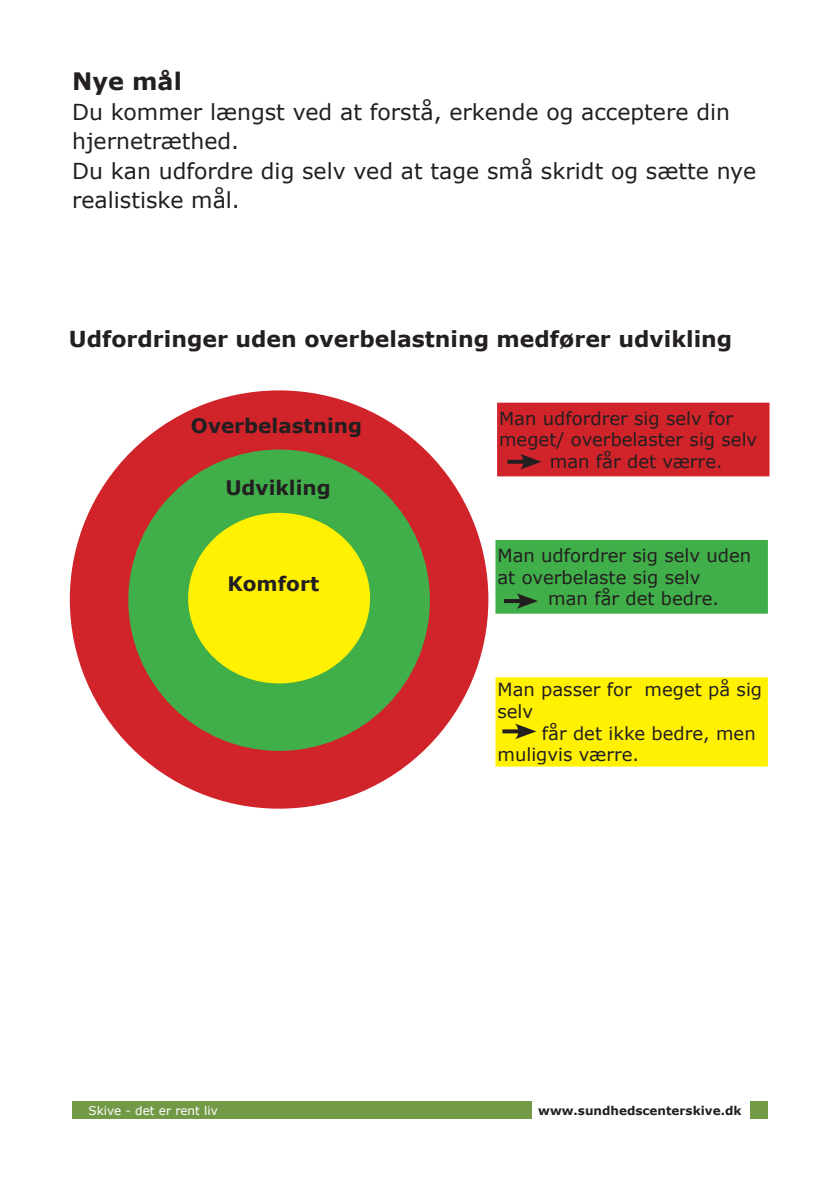
<style>
.page{position:relative;width:840px;height:1191px;background:#fff}
.page>*{position:absolute;margin:0;border:0;box-sizing:border-box;transform-origin:0 0}
.t1{font:700 24px "Verdana";color:#231f20}
.t2{font:22px/29.4px "Verdana";color:#231f20}
.t3{font:700 22px "Verdana";color:#231f20}
.t4{font:700 20px "Verdana";color:#231f20}
.t5{font:18px/21.6px "Verdana";color:#231f20}
.t6{font:700 12px "Verdana";color:#231f20}
.t7{font:12px "Verdana";color:#fff}
</style>
<div class="page">
<div style="left:750px;top:1102px;width:17px;height:17px;background:#729946"></div>
<div style="left:72px;top:1102px;width:459px;height:17px;background:#729946"></div>
<div style="left:70px;top:390px;width:418px;height:418px;background:#d1232a;border-radius:50%"></div>
<div style="left:128px;top:449px;width:301px;height:302px;background:#40ae49;border-radius:50%"></div>
<div style="left:188px;top:513px;width:182px;height:170px;background:#fff101;border-radius:50%"></div>
<div style="left:498px;top:404px;width:270px;height:71px;background:#d1232a"></div>
<div style="left:497px;top:403px;width:272px;height:73px;border:2px solid #d1232a"></div>
<svg style="left:507px;top:460px;width:13px;height:4px"></svg>
<svg style="left:520px;top:454px;width:21px;height:15px"></svg>
<div style="left:496px;top:541px;width:270px;height:71px;background:#40ae49"></div>
<div style="left:495px;top:540px;width:272px;height:73px;border:2px solid #40ae49"></div>
<hr style="left:503px;top:599px;width:21px;height:4px;background:#231f20">
<svg style="left:517px;top:593px;width:20px;height:16px"></svg>
<div style="left:496px;top:678px;width:270px;height:87px;background:#fff101"></div>
<div style="left:495px;top:677px;width:272px;height:89px;border:2px solid #fff101"></div>
<svg style="left:502px;top:729px;width:12px;height:4px"></svg>
<svg style="left:514px;top:723px;width:22px;height:16px"></svg>
<p class="t1" style="left:72px;top:65px;width:111px">Nye mål</p>
<p class="t2" style="left:72px;top:97px;width:659px">Du kommer længst ved at forstå, erkende og acceptere din hjernetræthed.</p>
<p class="t2" style="left:72px;top:156px;width:685px">Du kan udfordre dig selv ved at tage små skridt og sætte nye realistiske mål.</p>
<p class="t3" style="left:69px;top:323px;width:664px">Udfordringer uden overbelastning medfører udvikling</p>
<p class="t4" style="left:191px;top:412px;width:172px">Overbelastning</p>
<p class="t4" style="left:225px;top:474px;width:107px">Udvikling</p>
<p class="t4" style="left:227px;top:570px;width:93px">Komfort</p>
<p class="t5" style="left:499px;top:407px;width:235px">Man udfordrer sig selv for</p>
<p class="t5" style="left:499px;top:429px;width:259px">meget/ overbelaster sig selv</p>
<p class="t5" style="left:549px;top:450px;width:174px">man får det værre.</p>
<p class="t5" style="left:497px;top:544px;width:255px">Man udfordrer sig selv uden at overbelaste sig selv</p>
<p class="t5" style="left:548px;top:588px;width:172px">man får det bedre.</p>
<p class="t5" style="left:497px;top:679px;width:266px">Man passer for meget på sig selv</p>
<p class="t5" style="left:497px;top:722px;width:260px;text-indent:44px">får det ikke bedre, men muligvis værre.</p>
<p class="t7" style="left:88px;top:1102px;width:131px">Skive - det er rent liv</p>
<p class="t6" style="left:538px;top:1102px;width:204px">www.sundhedscenterskive.dk</p>
</div>
